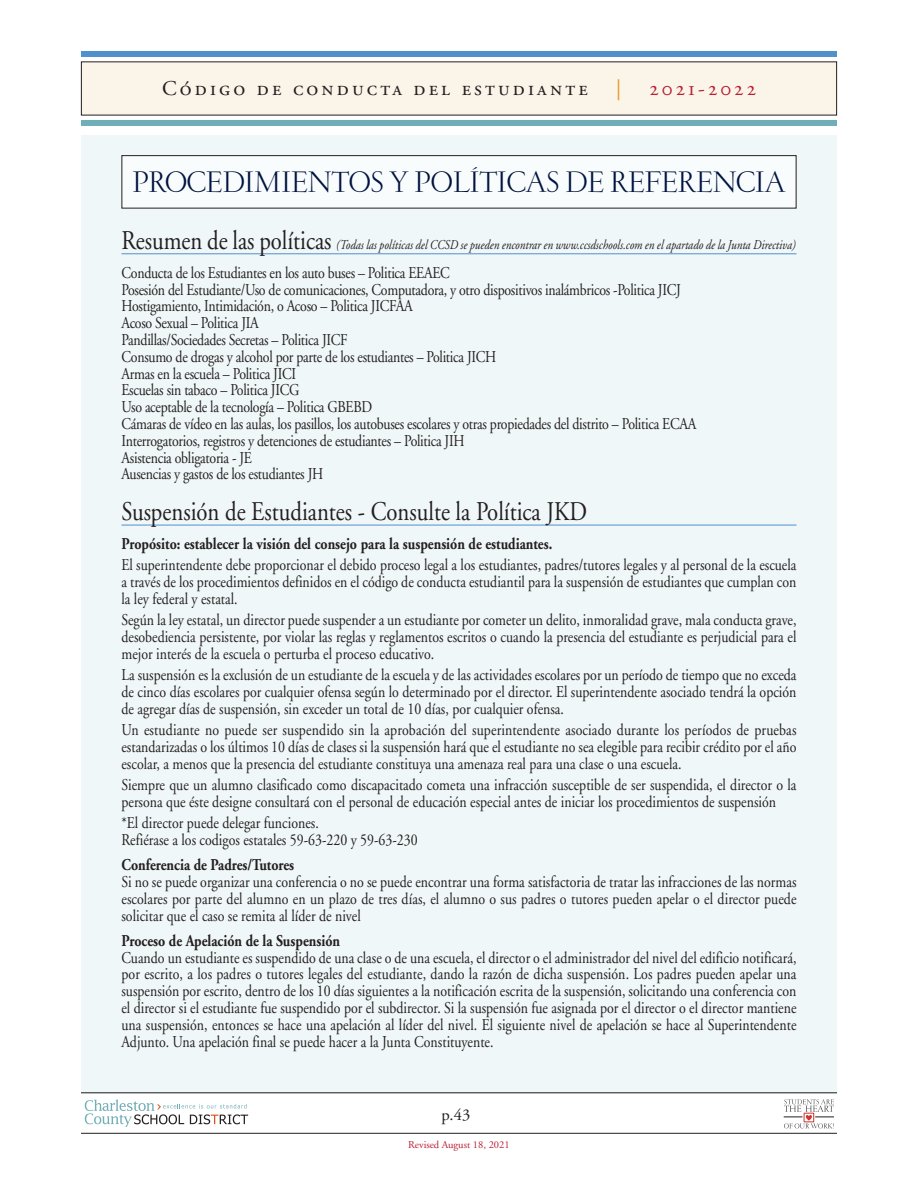
<style>
.page{position:relative;width:918px;height:1188px;background:#fff}
.page>*{position:absolute;margin:0;border:0;box-sizing:border-box;transform-origin:0 0}
.t1{font:300 30px "Garamond";letter-spacing:-.01em;color:#001340}
.t2{font:27px "Adobe Garamond";color:#231f20;scale:.84 1}
.t3{font:21px "Adobe Garamond Regular SC";letter-spacing:.15em;color:#231f20}
.t4{font:21px "Adobe Garamond Regular SC";letter-spacing:.15em;color:#ba1f33}
.t5{font:21px "Adobe Garamond Regular SC";color:#df9717}
.t6{font:16.5px/16.8px "Adobe Garamond";letter-spacing:-.02em;color:#231f20;text-align:justify;scale:.84 1}
.t7{font:16.5px/16.8px "Adobe Garamond";color:#231f20;scale:.84 1}
.t8{font:700 16.5px "Adobe Garamond";color:#231f20;scale:.84 1}
.t9{font:16.5px "Adobe Garamond";letter-spacing:-.02em;color:#231f20}
.t10{font:italic 13.5px "Adobe Garamond";color:#231f20;scale:.84 1}
.t11{font:10.5px "Adobe Garamond";color:#ba1f33}
.s1{font-style:normal;font-size:27px}
</style>
<div class="page">
<div style="left:81px;top:135px;width:756px;height:958px;background:#f0f7f8"></div>
<svg style="left:85px;top:1100px;width:163px;height:27px"></svg>
<hr style="left:81px;top:1092px;width:756px;height:1px;background:#231f20">
<hr style="left:81px;top:1133px;width:756px;height:1px;background:#231f20">
<svg style="left:784px;top:1099px;width:50px;height:29px"></svg>
<div style="left:804px;top:1113px;width:10px;height:9px;border:1px solid #cf342e"></div>
<div style="left:82px;top:62px;width:754px;height:53px;background:#fbf4e9"></div>
<div style="left:81px;top:120px;width:756px;height:6px;background:#6faeb8"></div>
<div style="left:81px;top:51px;width:756px;height:6px;background:#5090cc"></div>
<hr style="left:122px;top:253px;width:674px;height:1px;background:#5090cc">
<div style="left:122px;top:156px;width:674px;height:52px;background:#f9fcfc"></div>
<div style="left:122px;top:155px;width:674px;height:53px;border:1px solid #231f20"></div>
<hr style="left:122px;top:525px;width:674px;height:1px;background:#5090cc">
<p class="t3" style="left:162px;top:76px;width:427px">Código de conducta del estudiante</p>
<p class="t5" style="left:616px;top:76px;width:7px">|</p>
<p class="t4" style="left:649px;top:76px;width:108px">2021-2022</p>
<h1 class="t1" style="left:132px;top:171px;width:655px">PROCEDIMIENTOS Y POLÍTICAS DE REFERENCIA</h1>
<p class="t10" style="left:122px;top:239px;width:804px"><span class="s1">Resumen de las políticas</span> (Todas las políticas del CCSD se pueden encontrar en www.ccsdschools.com en el apartado de la Junta Directiva)</p>
<p class="t6" style="left:122px;top:266px;width:686px;text-align:left">Conducta de los Estudiantes en los auto buses – Politica EEAEC<br>Posesión del Estudiante/Uso de comunicaciones, Computadora, y otro dispositivos inalámbricos -Politica JICJ Hostigamiento, Intimidación, o Acoso – Politica JICFAA<br>Acoso Sexual – Politica JIA<br>Pandillas/Sociedades Secretas – Politica JICF<br>Consumo de drogas y alcohol por parte de los estudiantes – Politica JICH<br>Armas en la escuela – Politica JICI<br>Escuelas sin tabaco – Politica JICG<br>Uso aceptable de la tecnología – Politica GBEBD<br>Cámaras de vídeo en las aulas, los pasillos, los autobuses escolares y otras propiedades del distrito – Politica ECAA Interrogatorios, registros y detenciones de estudiantes – Politica JIH<br>Asistencia obligatoria - JE<br>Ausencias y gastos de los estudiantes JH</p>
<h2 class="t2" style="left:122px;top:501px;width:556px">Suspensión de Estudiantes - Consulte la Política JKD</h2>
<p class="t8" style="left:122px;top:537px;width:514px">Propósito: establecer la visión del consejo para la suspensión de estudiantes.</p>
<p class="t6" style="left:122px;top:558px;width:805px">El superintendente debe proporcionar el debido proceso legal a los estudiantes, padres/tutores legales y al personal de la escuela a través de los procedimientos definidos en el código de conducta estudiantil para la suspensión de estudiantes que cumplan con la ley federal y estatal.</p>
<p class="t6" style="left:122px;top:613px;width:805px">Según la ley estatal, un director puede suspender a un estudiante por cometer un delito, inmoralidad grave, mala conducta grave, desobediencia persistente, por violar las reglas y reglamentos escritos o cuando la presencia del estudiante es perjudicial para el mejor interés de la escuela o perturba el proceso educativo.</p>
<p class="t6" style="left:122px;top:668px;width:805px">La suspensión es la exclusión de un estudiante de la escuela y de las actividades escolares por un período de tiempo que no exceda de cinco días escolares por cualquier ofensa según lo determinado por el director. El superintendente asociado tendrá la opción de agregar días de suspensión, sin exceder un total de 10 días, por cualquier ofensa.</p>
<p class="t6" style="left:122px;top:723px;width:805px">Un estudiante no puede ser suspendido sin la aprobación del superintendente asociado durante los períodos de pruebas estandarizadas o los últimos 10 días de clases si la suspensión hará que el estudiante no sea elegible para recibir crédito por el año escolar, a menos que la presencia del estudiante constituya una amenaza real para una clase o una escuela.</p>
<p class="t7" style="left:122px;top:778px;width:805px">Siempre que un alumno clasificado como discapacitado cometa una infracción susceptible de ser suspendida, el director o la persona que éste designe consultará con el personal de educación especial antes de iniciar los procedimientos de suspensión</p>
<p class="t7" style="left:122px;top:816px;width:354px">*El director puede delegar funciones.<br>Refiérase a los codigos estatales 59-63-220 y 59-63-230</p>
<p class="t8" style="left:122px;top:858px;width:207px">Conferencia de Padres/Tutores</p>
<p class="t6" style="left:122px;top:875px;width:805px">Si no se puede organizar una conferencia o no se puede encontrar una forma satisfactoria de tratar las infracciones de las normas escolares por parte del alumno en un plazo de tres días, el alumno o sus padres o tutores pueden apelar o el director puede solicitar que el caso se remita al líder de nivel</p>
<p class="t8" style="left:122px;top:934px;width:262px">Proceso de Apelación de la Suspensión</p>
<p class="t6" style="left:122px;top:951px;width:805px">Cuando un estudiante es suspendido de una clase o de una escuela, el director o el administrador del nivel del edificio notificará, por escrito, a los padres o tutores legales del estudiante, dando la razón de dicha suspensión. Los padres pueden apelar una suspensión por escrito, dentro de los 10 días siguientes a la notificación escrita de la suspensión, solicitando una conferencia con el director si el estudiante fue suspendido por el subdirector. Si la suspensión fue asignada por el director o el director mantiene una suspensión, entonces se hace una apelación al líder del nivel. El siguiente nivel de apelación se hace al Superintendente Adjunto. Una apelación final se puede hacer a la Junta Constituyente.</p>
<p class="t9" style="left:442px;top:1108px;width:30px">p.43</p>
<p class="t11" style="left:408px;top:1140px;width:103px">Revised August 18, 2021</p>
</div>
